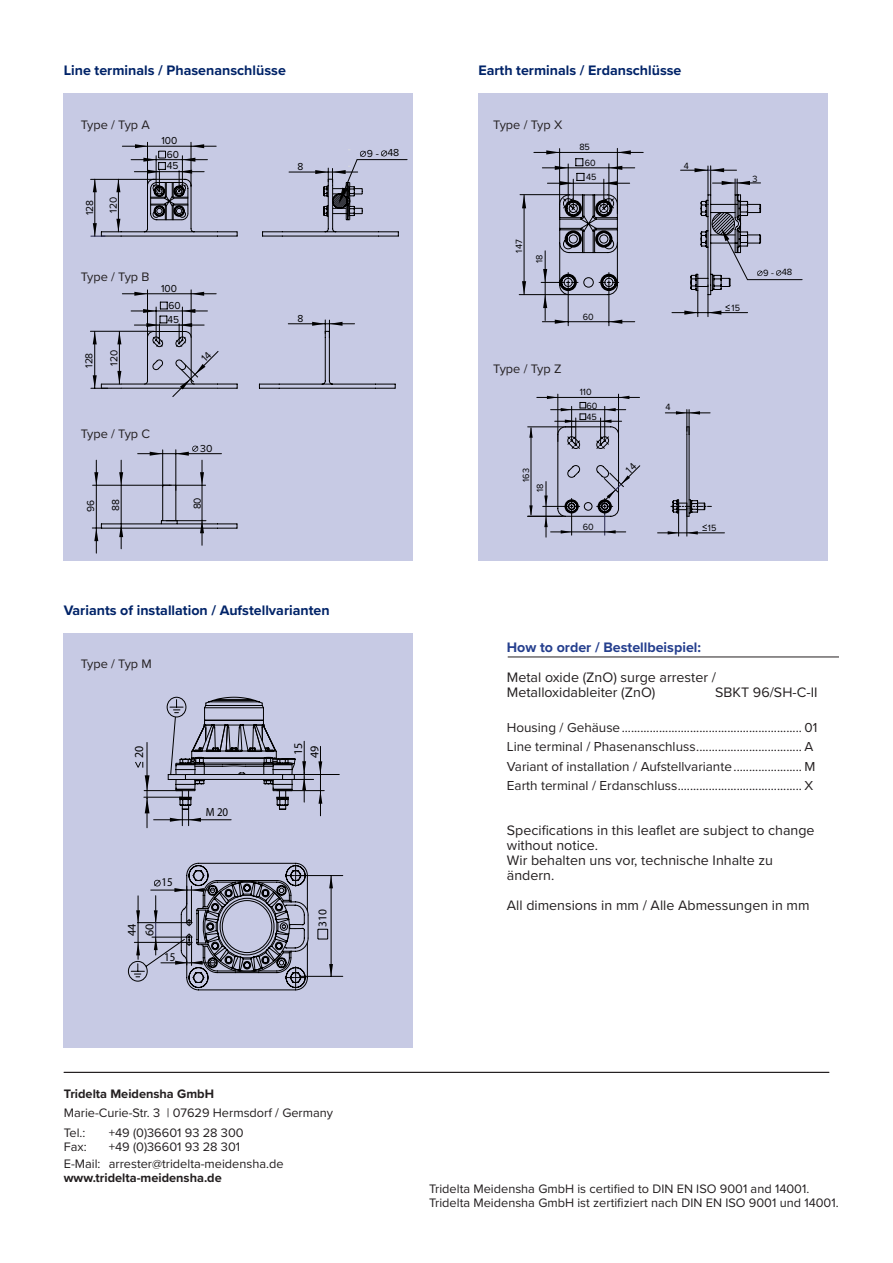
<style>
.page{position:relative;width:893px;height:1263px;background:#fff}
.page>*{position:absolute;margin:0;border:0;box-sizing:border-box;transform-origin:0 0}
.Einf__Abs{font:14.25px/15px "Proxima Nova";color:#231f20}
.Einf__Abs-2{font:700 14.25px "Proxima Nova";color:#002368}
.Einf__Abs-3{font:700 14.25px "Proxima Nova";color:#253f8e}
.Einf__Abs-4{font:13.5px "Proxima Nova";color:#231f20}
.Einf__Abs-5{font:12.75px "Proxima Nova";color:#231f20}
.Einf__Abs-6{font:700 12.75px "Proxima Nova";color:#231f20}
.t1{font:12.3px "Myriad Pro";color:#000}
.t2{font:11.85px/16.2px "Myriad Pro";color:#000}
.t3{font:11.85px "Myriad Pro";color:#000;scale:.92 1}
.t4{font:10.5px "Proxima Nova";color:#000}
.t5{font:9.3px "Proxima Nova";color:#000}
.t6{font:9.3px "Proxima Nova";color:#000;scale:.96 1}
</style>
<div class="page">
<div style="left:64px;top:633px;width:349px;height:415px;background:#c7cae4"></div>
<div style="left:64px;top:94px;width:349px;height:467px;background:#c7cae4"></div>
<div style="left:478px;top:94px;width:350px;height:467px;background:#c7cae4"></div>
<hr style="left:191px;top:142px;width:1px;height:45px;background:#000">
<hr style="left:147px;top:142px;width:1px;height:46px;background:#000">
<svg style="left:91px;top:144px;width:147px;height:93px"></svg>
<hr style="left:357px;top:159px;width:50px;height:1px;background:#000">
<hr style="left:176px;top:486px;width:1px;height:34px;background:#000">
<hr style="left:162px;top:486px;width:1px;height:34px;background:#000">
<svg style="left:161px;top:520px;width:17px;height:4px"></svg>
<hr style="left:121px;top:524px;width:96px;height:1px;background:#000">
<hr style="left:121px;top:528px;width:96px;height:1px;background:#000">
<svg style="left:217px;top:524px;width:21px;height:5px"></svg>
<hr style="left:166px;top:520px;width:40px;height:1px;background:#000">
<hr style="left:175px;top:485px;width:31px;height:1px;background:#000">
<svg style="left:200px;top:520px;width:4px;height:25px"></svg>
<hr style="left:202px;top:485px;width:1px;height:35px;background:#000">
<hr style="left:121px;top:485px;width:1px;height:39px;background:#000">
<svg style="left:119px;top:460px;width:4px;height:25px"></svg>
<hr style="left:93px;top:485px;width:78px;height:1px;background:#000">
<svg style="left:94px;top:460px;width:4px;height:25px"></svg>
<hr style="left:96px;top:485px;width:1px;height:43px;background:#000">
<svg style="left:92px;top:524px;width:31px;height:29px"></svg>
<hr style="left:176px;top:453px;width:45px;height:1px;background:#000">
<svg style="left:138px;top:446px;width:66px;height:40px"></svg>
<hr style="left:191px;top:290px;width:1px;height:47px;background:#000">
<hr style="left:147px;top:290px;width:1px;height:51px;background:#000">
<svg style="left:191px;top:292px;width:25px;height:4px"></svg>
<hr style="left:147px;top:293px;width:44px;height:1px;background:#000">
<svg style="left:122px;top:292px;width:25px;height:4px"></svg>
<hr style="left:90px;top:331px;width:64px;height:1px;background:#000">
<svg style="left:259px;top:320px;width:137px;height:69px"></svg>
<hr style="left:617px;top:148px;width:1px;height:66px;background:#000">
<hr style="left:559px;top:149px;width:1px;height:69px;background:#000">
<svg style="left:522px;top:195px;width:4px;height:13px"></svg>
<svg style="left:522px;top:281px;width:4px;height:13px"></svg>
<hr style="left:520px;top:194px;width:49px;height:1px;background:#000">
<hr style="left:519px;top:294px;width:50px;height:1px;background:#000">
<hr style="left:524px;top:195px;width:1px;height:100px;background:#000">
<hr style="left:568px;top:284px;width:1px;height:42px;background:#000">
<hr style="left:609px;top:284px;width:1px;height:42px;background:#000">
<hr style="left:747px;top:279px;width:55px;height:1px;background:#000">
<hr style="left:618px;top:394px;width:1px;height:44px;background:#000">
<hr style="left:558px;top:394px;width:1px;height:47px;background:#000">
<hr style="left:528px;top:427px;width:47px;height:1px;background:#000">
<hr style="left:528px;top:516px;width:37px;height:1px;background:#000">
<hr style="left:678px;top:503px;width:1px;height:33px;background:#000">
<hr style="left:687px;top:503px;width:1px;height:33px;background:#000">
<hr style="left:687px;top:533px;width:37px;height:1px;background:#000">
<svg style="left:658px;top:524px;width:49px;height:10px"></svg>
<svg style="left:665px;top:410px;width:46px;height:107px"></svg>
<svg style="left:534px;top:150px;width:228px;height:174px"></svg>
<svg style="left:776px;top:270px;width:5px;height:6px"></svg>
<hr style="left:289px;top:774px;width:50px;height:1px;background:#000">
<hr style="left:300px;top:976px;width:43px;height:1px;background:#000">
<hr style="left:298px;top:875px;width:45px;height:1px;background:#000">
<svg style="left:128px;top:697px;width:205px;height:293px"></svg>
<hr style="left:508px;top:657px;width:331px;height:1px;background:#231f20">
<svg style="left:262px;top:149px;width:137px;height:87px"></svg>
<hr style="left:64px;top:1072px;width:765px;height:1px;background:#231f20">
<svg style="left:91px;top:302px;width:147px;height:95px"></svg>
<svg style="left:529px;top:396px;width:111px;height:141px"></svg>
<p class="Einf__Abs-2" style="left:64px;top:60px;width:224px">Line terminals / Phasenanschlüsse</p>
<p class="Einf__Abs-2" style="left:478px;top:60px;width:205px">Earth terminals / Erdanschlüsse</p>
<p class="Einf__Abs-5" style="left:81px;top:115px;width:71px">Type / Typ A</p>
<p class="t4" style="left:82px;top:215px;width:17px;rotate:-90deg">128</p>
<p class="t4" style="left:105px;top:213px;width:17px;rotate:-90deg">120</p>
<p class="t4" style="left:161px;top:133px;width:17px">100</p>
<p class="t4" style="left:167px;top:147px;width:14px">60</p>
<p class="t4" style="left:167px;top:158px;width:13px">45</p>
<p class="Einf__Abs-5" style="left:81px;top:268px;width:70px">Type / Typ B</p>
<p class="t4" style="left:81px;top:368px;width:17px;rotate:-90deg">128</p>
<p class="t4" style="left:106px;top:366px;width:17px;rotate:-90deg">120</p>
<p class="t4" style="left:161px;top:280px;width:17px">100</p>
<p class="t4" style="left:168px;top:298px;width:14px">60</p>
<p class="t4" style="left:168px;top:312px;width:13px">45</p>
<p class="Einf__Abs-5" style="left:81px;top:424px;width:71px">Type / Typ C</p>
<p class="t4" style="left:200px;top:441px;width:14px">30</p>
<p class="t4" style="left:83px;top:512px;width:14px;rotate:-90deg">96</p>
<p class="t4" style="left:108px;top:511px;width:13px;rotate:-90deg">88</p>
<p class="t4" style="left:189px;top:509px;width:14px;rotate:-90deg">80</p>
<p class="t4" style="left:297px;top:159px;width:7px">8</p>
<p class="t4" style="left:297px;top:310px;width:7px">8</p>
<p class="Einf__Abs-2" style="left:64px;top:600px;width:267px">Variants of installation / Aufstellvarianten</p>
<p class="Einf__Abs-5" style="left:81px;top:654px;width:73px">Type / Typ M</p>
<p class="t1" style="left:131px;top:758px;width:14px;rotate:-90deg">20</p>
<p class="t3" style="left:161px;top:875px;width:14px">15</p>
<p class="t2" style="left:123px;top:936px;width:14px;line-height:17.7px;rotate:-90deg">44<br>60</p>
<p class="t3" style="left:164px;top:950px;width:14px">15</p>
<p class="t3" style="left:206px;top:805px;width:26px">M 20</p>
<p class="t2" style="left:290px;top:758px;width:17px;rotate:-90deg">15<br>49</p>
<p class="t2" style="left:314px;top:927px;width:19px;rotate:-90deg">310</p>
<p class="t4" style="left:367px;top:145px;width:34px">9 - 48</p>
<p class="Einf__Abs-5" style="left:493px;top:115px;width:71px">Type / Typ X</p>
<p class="t5" style="left:579px;top:140px;width:12px">85</p>
<p class="t5" style="left:585px;top:156px;width:12px">60</p>
<p class="t5" style="left:586px;top:170px;width:12px">45</p>
<p class="t5" style="left:512px;top:253px;width:14px;rotate:-90deg">147</p>
<p class="t5" style="left:532px;top:263px;width:10px;rotate:-90deg">18</p>
<p class="Einf__Abs-5" style="left:493px;top:359px;width:70px">Type / Typ Z</p>
<p class="t5" style="left:583px;top:310px;width:12px">60</p>
<p class="t5" style="left:580px;top:385px;width:13px">110</p>
<p class="t5" style="left:586px;top:398px;width:12px">60</p>
<p class="t5" style="left:586px;top:410px;width:12px">45</p>
<p class="t6" style="left:519px;top:482px;width:15px;rotate:-90deg">163</p>
<p class="t6" style="left:533px;top:492px;width:10px;rotate:-90deg">18</p>
<p class="t5" style="left:583px;top:520px;width:12px">60</p>
<p class="t5" style="left:684px;top:159px;width:7px">4</p>
<p class="t5" style="left:665px;top:400px;width:7px">4</p>
<p class="t5" style="left:752px;top:171px;width:7px">3</p>
<p class="t5" style="left:732px;top:301px;width:10px">15</p>
<p class="t5" style="left:763px;top:266px;width:31px">9 - 48</p>
<p class="t5" style="left:708px;top:521px;width:10px">15</p>
<p class="Einf__Abs-3" style="left:507px;top:637px;width:196px">How to order / Bestellbeispiel:</p>
<p class="Einf__Abs" style="left:507px;top:669px;width:211px">Metal oxide (ZnO) surge arrester /</p>
<p class="Einf__Abs" style="left:507px;top:684px;width:150px">Metalloxidableiter (ZnO)</p>
<p class="Einf__Abs" style="left:715px;top:684px;width:104px">SBKT 96/SH-C-II</p>
<p class="Einf__Abs-4" style="left:507px;top:717px;width:312px">Housing / Gehäuse.......................................................... 01</p>
<p class="Einf__Abs-4" style="left:507px;top:737px;width:308px">Line terminal / Phasenanschluss.................................. A</p>
<p class="Einf__Abs-4" style="left:507px;top:756px;width:310px">Variant of installation / Aufstellvariante...................... M</p>
<p class="Einf__Abs-4" style="left:507px;top:776px;width:308px">Earth terminal / Erdanschluss........................................ X</p>
<p class="Einf__Abs" style="left:507px;top:822px;width:309px">Specifications in this leaflet are subject to change</p>
<p class="Einf__Abs" style="left:507px;top:837px;width:93px">without notice.</p>
<p class="Einf__Abs" style="left:507px;top:852px;width:268px">Wir behalten uns vor, technische Inhalte zu ändern.</p>
<p class="Einf__Abs" style="left:507px;top:897px;width:304px">All dimensions in mm / Alle Abmessungen in mm</p>
<p class="Einf__Abs-6" style="left:64px;top:1084px;width:152px">Tridelta Meidensha GmbH</p>
<p class="Einf__Abs-5" style="left:64px;top:1103px;width:271px">Marie-Curie-Str. 3 | 07629 Hermsdorf / Germany</p>
<p class="Einf__Abs-5" style="left:64px;top:1123px;width:23px">Tel.:</p>
<p class="Einf__Abs-5" style="left:109px;top:1123px;width:136px">+49 (0)36601 93 28 300</p>
<p class="Einf__Abs-5" style="left:64px;top:1137px;width:24px">Fax:</p>
<p class="Einf__Abs-5" style="left:109px;top:1137px;width:133px">+49 (0)36601 93 28 301</p>
<p class="Einf__Abs-5" style="left:64px;top:1154px;width:221px">E-Mail: arrester@tridelta-meidensha.de</p>
<p class="Einf__Abs-6" style="left:64px;top:1168px;width:159px">www.tridelta-meidensha.de</p>
<p class="Einf__Abs-5" style="left:429px;top:1179px;width:382px">Tridelta Meidensha GmbH is certified to DIN EN ISO 9001 and 14001.</p>
<p class="Einf__Abs-5" style="left:429px;top:1193px;width:411px">Tridelta Meidensha GmbH ist zertifiziert nach DIN EN ISO 9001 und 14001.</p>
</div>
